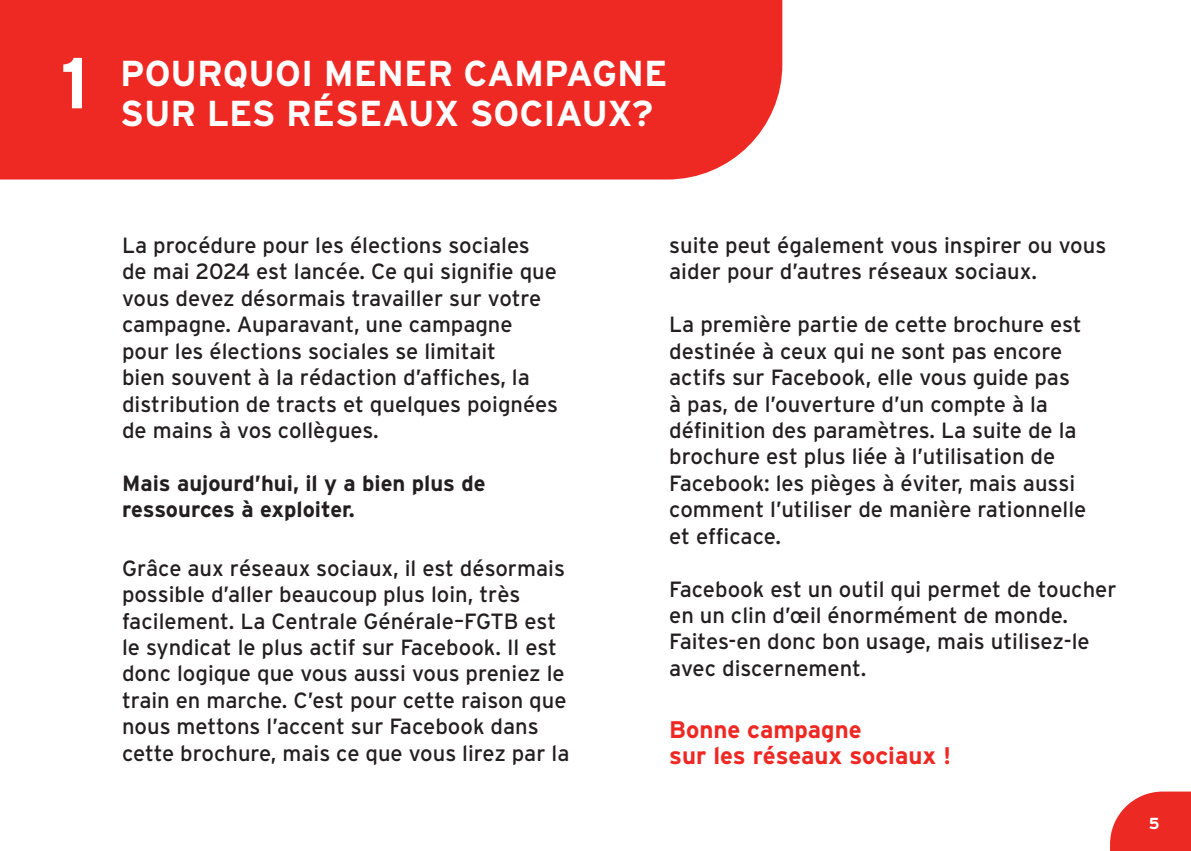
<style>
.page{position:relative;width:1191px;height:851px;background:#fff}
.page>*{position:absolute;margin:0;border:0;box-sizing:border-box;transform-origin:0 0}
.t1{font:700 72px "Interstate";color:#fff}
.t2{font:700 36px/40px "Interstate";color:#fff}
.t3{font:700 24px/26px "Interstate";color:#ee2823}
.t4{font:22px/26.4px "Interstate";color:#231f20}
.t5{font:700 22px/26.4px "Interstate";color:#231f20}
.t6{font:700 16px "Interstate";color:#fff}
</style>
<div class="page">
<svg style="left:1110px;top:791px;width:81px;height:59px"></svg>
<div style="left:0;top:0;width:782px;height:179px;background:#ee2823"></div>
<p class="t1" style="left:60px;top:43px;width:29px">1</p>
<p class="t2" style="left:120px;top:53px;width:549px">POURQUOI MENER CAMPAGNE<br>SUR LES RÉSEAUX SOCIAUX?</p>
<p class="t4" style="left:122px;top:232px;width:437px">La procédure pour les élections sociales de mai 2024 est lancée. Ce qui signifie que vous devez désormais travailler sur votre campagne. Auparavant, une campagne pour les élections sociales se limitait<br>bien souvent à la rédaction d’affiches, la distribution de tracts et quelques poignées de mains à vos collègues.</p>
<p class="t5" style="left:122px;top:469px;width:365px">Mais aujourd’hui, il y a bien plus de ressources à exploiter.</p>
<p class="t4" style="left:122px;top:554px;width:449px">Grâce aux réseaux sociaux, il est désormais possible d’aller beaucoup plus loin, très facilement. La Centrale Générale–FGTB est le syndicat le plus actif sur Facebook. Il est donc logique que vous aussi vous preniez le train en marche. C’est pour cette raison que nous mettons l’accent sur Facebook dans cette brochure, mais ce que vous lirez par la</p>
<p class="t4" style="left:669px;top:232px;width:439px">suite peut également vous inspirer ou vous aider pour d’autres réseaux sociaux.</p>
<p class="t4" style="left:669px;top:311px;width:419px">La première partie de cette brochure est destinée à ceux qui ne sont pas encore actifs sur Facebook, elle vous guide pas à pas, de l’ouverture d’un compte à la définition des paramètres. La suite de la brochure est plus liée à l’utilisation de Facebook: les pièges à éviter, mais aussi comment l’utiliser de manière rationnelle et efficace.</p>
<p class="t4" style="left:669px;top:575px;width:449px">Facebook est un outil qui permet de toucher en un clin d’œil énormément de monde.<br>Faites-en donc bon usage, mais utilisez-le avec discernement.</p>
<p class="t3" style="left:669px;top:716px;width:283px">Bonne campagne<br>sur les réseaux sociaux !</p>
<p class="t6" style="left:1148px;top:814px;width:12px">5</p>
</div>
